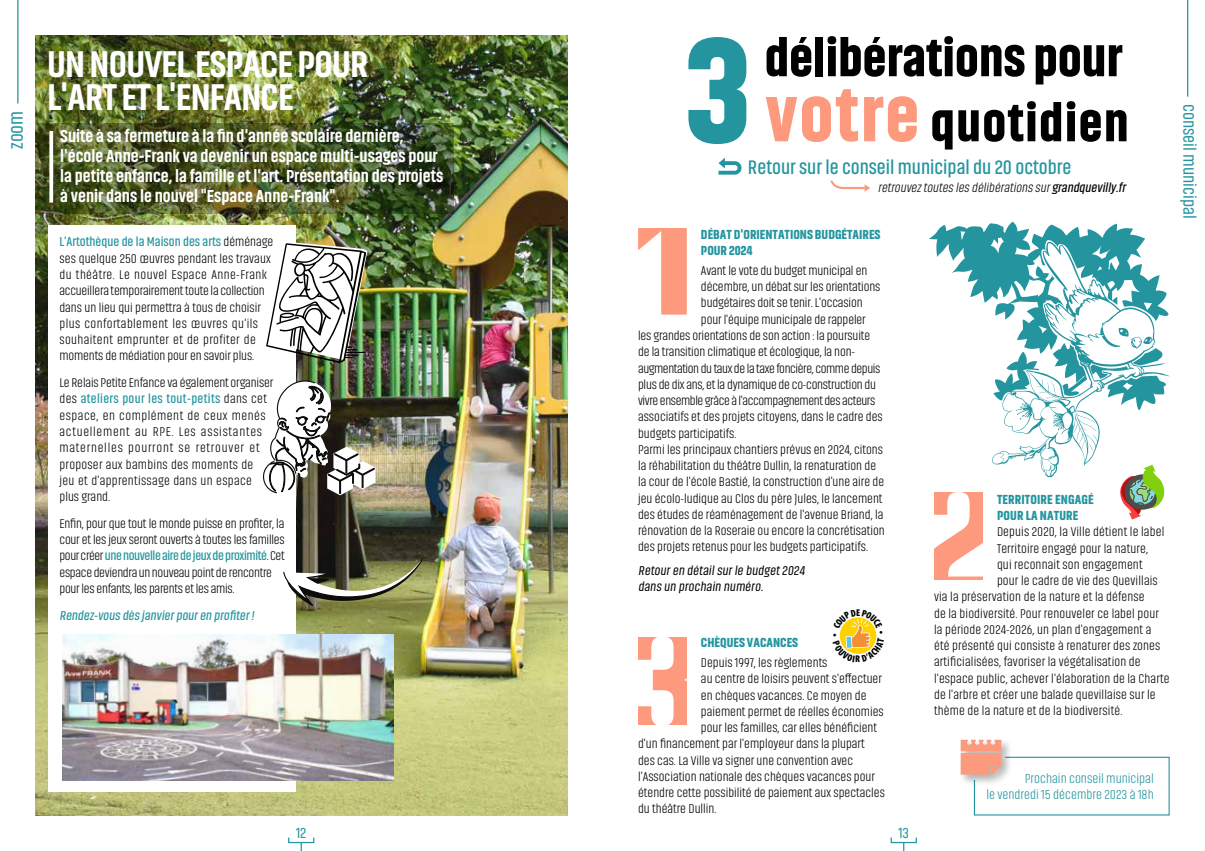
<style>
.page{position:relative;width:1205px;height:851px;background:#fff}
.page>*{position:absolute;margin:0;border:0;box-sizing:border-box;transform-origin:0 0}
.t1{font:900 150px "Akhand";color:#24959f}
.t2{font:900 52.5px/65px "Akhand";color:#000}
.t3{font:800 37.5px/32.5px "Akhand";letter-spacing:-.02em;color:#fff}
.t4{font:600 20px "Akhand";color:#24959f}
.t5{font:20px "Akhand";color:#24959f}
.t6{font:18.12px "Akhand";color:#24959f}
.t7{font:800 17.5px/20px "Akhand";color:#fff}
.t8{font:15px "Akhand";color:#24959f}
.t9{font:300 13.5px/16.1px "Akhand";color:#24959f;text-align:right}
.t10{font:300 13.12px/16.2px "Akhand";color:#000}
.t11{font:300 13.12px/16.2px "Akhand";letter-spacing:-.02em;color:#000}
.t12{font:300 13.12px/16.2px "Akhand";letter-spacing:.025em;color:#000}
.t13{font:300 13.12px "Akhand";letter-spacing:-.03em;color:#000}
.t14{font:900 13.12px/16.2px "Akhand";color:#24959f}
.t15{font:13.12px/16.2px "Akhand";color:#000}
.t16{font:italic 300 13.12px "Akhand";color:#000}
.t17{font:600 13.12px "Akhand";color:#24959f}
.t18{font:900 condensed 9.88px "Myriad Pro";color:#010202}
.s1{font-size:75px;color:#fd9a7e}
.s2{font-weight:600}
.s3{font-weight:600;color:#24959f}
</style>
<div class="page">
<div style="left:288px;top:836px;width:26px;height:7px;border:1px solid #24959f"></div>
<div style="left:890px;top:836px;width:27px;height:7px;border:1px solid #24959f"></div>
<img style="left:36px;top:35px;width:531px;height:780px">
<img style="left:35px;top:124px;width:419px;height:90px">
<div style="left:49px;top:225px;width:247px;height:566px;background:#fff"></div>
<svg style="left:1120px;top:477px;width:45px;height:43px"></svg>
<svg style="left:992px;top:313px;width:177px;height:164px"></svg>
<svg style="left:1041px;top:449px;width:7px;height:9px"></svg>
<svg style="left:1084px;top:443px;width:9px;height:11px"></svg>
<svg style="left:1006px;top:453px;width:3px;height:6px"></svg>
<svg style="left:929px;top:222px;width:239px;height:213px"></svg>
<img style="left:63px;top:634px;width:331px;height:146px">
<svg style="left:49px;top:131px;width:4px;height:72px"></svg>
<hr style="left:17px;top:0;width:1px;height:103px;background:#24959f">
<svg style="left:718px;top:158px;width:24px;height:17px"></svg>
<svg style="left:960px;top:739px;width:210px;height:77px"></svg>
<svg style="left:638px;top:228px;width:49px;height:86px"></svg>
<svg style="left:934px;top:493px;width:49px;height:86px"></svg>
<svg style="left:638px;top:637px;width:49px;height:87px"></svg>
<svg style="left:830px;top:181px;width:40px;height:11px"></svg>
<hr style="left:1187px;top:0;width:1px;height:97px;background:#24959f">
<svg style="left:266px;top:242px;width:101px;height:121px"></svg>
<img style="left:263px;top:377px;width:112px;height:118px">
<svg style="left:283px;top:558px;width:140px;height:48px"></svg>
<svg style="left:839px;top:617px;width:38px;height:37px"></svg>
<h3 class="t5" style="left:6px;top:149px;width:40px;rotate:-90deg">zoom</h3>
<h3 class="t3" style="left:47px;top:48px;width:323px">UN NOUVEL ESPACE POUR<br>L'ART ET L'ENFANCE</h3>
<h3 class="t7" style="left:60px;top:126px;width:384px">Suite à sa fermeture à la fin d'année scolaire dernière, l'école Anne-Frank va devenir un espace multi-usages pour la petite enfance, la famille et l'art. Présentation des projets à venir dans le nouvel "Espace Anne-Frank".</h3>
<h1 class="t1" style="left:685px;top:8px;width:68px">3</h1>
<h2 class="t2" style="left:765px;top:26px;width:365px">délibérations pour <span class="s1">votre</span> quotidien</h2>
<p class="t16" style="left:878px;top:181px;width:251px">retrouveztoutes les délibérations sur <span class="s2">grandquevilly.fr</span></p>
<h3 class="t4" style="left:748px;top:157px;width:325px">Retour sur le conseil municipal du 20 octobre</h3>
<p class="t14" style="left:701px;top:226px;width:181px">DÉBAT D'ORIENTATIONS BUDGÉTAIRES<br>POUR 2024</p>
<p class="t10" style="left:701px;top:262px;width:168px">Avant le vote du budget municipal en</p>
<p class="t10" style="left:701px;top:279px;width:181px">décembre, un débat sur les orientations</p>
<p class="t10" style="left:701px;top:295px;width:163px">budgétaires doit se tenir. L'occasion</p>
<p class="t10" style="left:701px;top:311px;width:166px">pour l'équipe municipale de rappeler</p>
<p class="t10" style="left:638px;top:327px;width:234px">les grandes orientations de son action : la poursuite</p>
<p class="t10" style="left:638px;top:344px;width:219px">de la transition climatique et écologique, la non-</p>
<p class="t13" style="left:638px;top:361px;width:244px">augmentation du taux de la taxe foncière, comme depuis</p>
<p class="t11" style="left:638px;top:376px;width:239px">plus de dix ans, et la dynamique de co-construction du</p>
<p class="t13" style="left:638px;top:394px;width:239px">vivre ensemble grâce à l'accompagnement des acteurs</p>
<p class="t10" style="left:638px;top:408px;width:246px">associatifs et des projets citoyens, dans le cadre des</p>
<p class="t10" style="left:638px;top:425px;width:100px">budgets participatifs.</p>
<p class="t10" style="left:638px;top:441px;width:246px">Parmi les principaux chantiers prévus en 2024, citons</p>
<p class="t10" style="left:638px;top:457px;width:240px">la réhabilitation du théâtre Dullin, la renaturation de</p>
<p class="t10" style="left:638px;top:473px;width:248px">la cour de l'école Bastié, la construction d'une aire de</p>
<p class="t10" style="left:638px;top:490px;width:246px">jeu écolo-ludique au Clos du père Jules, le lancement</p>
<p class="t10" style="left:638px;top:506px;width:247px">des études de réaménagement de l'avenue Briand, la</p>
<p class="t10" style="left:638px;top:522px;width:248px">rénovation de la Roseraie ou encore la concrétisation</p>
<p class="t10" style="left:638px;top:538px;width:231px">des projets retenus pour les budgets participatifs.</p>
<p class="t15" style="left:638px;top:562px;width:170px">Retour en détailsur le budget 2024 dans un prochain numéro.</p>
<p class="t10" style="left:59px;top:234px;width:215px"><span class="s3">L'Artothèque de la Maison des arts</span> déménage ses quelque 250 œuvres pendant les travaux du théâtre. Le nouvel Espace Anne-Frank accueillera temporairement toute la collection dans un lieu qui permettra à tous de choisir plus confortablement les œuvres qu'ils souhaitent emprunter et de profiter de moments de médiation pour en savoir plus.</p>
<p class="t12" style="left:59px;top:374px;width:215px">Le Relais Petite Enfance va également organiser des <span class="s3">ateliers pour les tout-petits</span> dans cet espace, en complément de ceux menés actuellement au RPE. Les assistantes maternelles pourront se retrouver et proposer aux bambins des moments de<br>jeu et d'apprentissage dans un espace plus grand.</p>
<p class="t11" style="left:59px;top:515px;width:227px">Enfin, pour que tout le monde puisse en profiter, la cour et les jeux seront ouverts à toutes les familles pour créer <span class="s3">une nouvelle aire de jeux de proximité</span>. Cet espace deviendra un nouveau point de rencontre pour les enfants, les parents et les amis.</p>
<p class="t17" style="left:59px;top:608px;width:198px">Rendez-vous dès janvier pour en profiter !</p>
<p class="t18" style="left:856px;top:606px;width:6px">E</p>
<p class="t14" style="left:701px;top:634px;width:99px">CHÈQUES VACANCES</p>
<p class="t10" style="left:701px;top:654px;width:128px">Depuis 1997, les règlements</p>
<p class="t10" style="left:701px;top:670px;width:182px">au centre de loisirs peuvent s'effectuer</p>
<p class="t10" style="left:701px;top:687px;width:167px">en chèques vacances. Ce moyen de</p>
<p class="t10" style="left:701px;top:703px;width:184px">paiement permet de réelles économies</p>
<p class="t10" style="left:701px;top:719px;width:178px">pour les familles, car elles bénéficient</p>
<p class="t10" style="left:638px;top:735px;width:228px">d'un financement par l'employeur dans la plupart</p>
<p class="t10" style="left:638px;top:752px;width:217px">des cas. La Ville va signer une convention avec</p>
<p class="t10" style="left:638px;top:768px;width:238px">l'Association nationale des chèques vacances pour</p>
<p class="t10" style="left:638px;top:784px;width:248px">étendre cette possibilité de paiement aux spectacles</p>
<p class="t10" style="left:638px;top:800px;width:80px">du théâtre Dullin.</p>
<p class="t8" style="left:296px;top:825px;width:12px">12</p>
<p class="t8" style="left:898px;top:825px;width:12px">13</p>
<p class="t14" style="left:997px;top:491px;width:98px">TERRITOIRE ENGAGÉ<br>POUR LA NATURE</p>
<p class="t10" style="left:997px;top:523px;width:169px">Depuis 2020, la Ville détient le label</p>
<p class="t10" style="left:997px;top:540px;width:153px">Territoire engagé pour la nature,</p>
<p class="t10" style="left:997px;top:556px;width:147px">qui reconnait son engagement</p>
<p class="t10" style="left:997px;top:572px;width:162px">pour le cadre de vie des Quevillais</p>
<p class="t10" style="left:934px;top:588px;width:212px">via la préservation de la nature et la défense</p>
<p class="t10" style="left:934px;top:605px;width:226px">de la biodiversité. Pour renouveler ce label pour</p>
<p class="t10" style="left:934px;top:621px;width:219px">la période 2024-2026, un plan d'engagement a</p>
<p class="t10" style="left:934px;top:637px;width:228px">été présenté qui consiste à renaturer des zones</p>
<p class="t10" style="left:934px;top:653px;width:208px">artificialisées, favoriser la végétalisation de</p>
<p class="t10" style="left:934px;top:670px;width:237px">l'espace public, achever l'élaboration de la Charte</p>
<p class="t10" style="left:934px;top:686px;width:223px">de l'arbre et créer une balade quevillaise sur le</p>
<p class="t10" style="left:934px;top:702px;width:190px">thème de la nature et de la biodiversité.</p>
<p class="t9" style="left:986px;top:770px;width:169px">Prochain conseil municipal<br>le vendredi 15 décembre 2023 à 18h</p>
<h3 class="t6" style="left:1199px;top:104px;width:117px;rotate:90deg">conseil municipal</h3>
</div>
